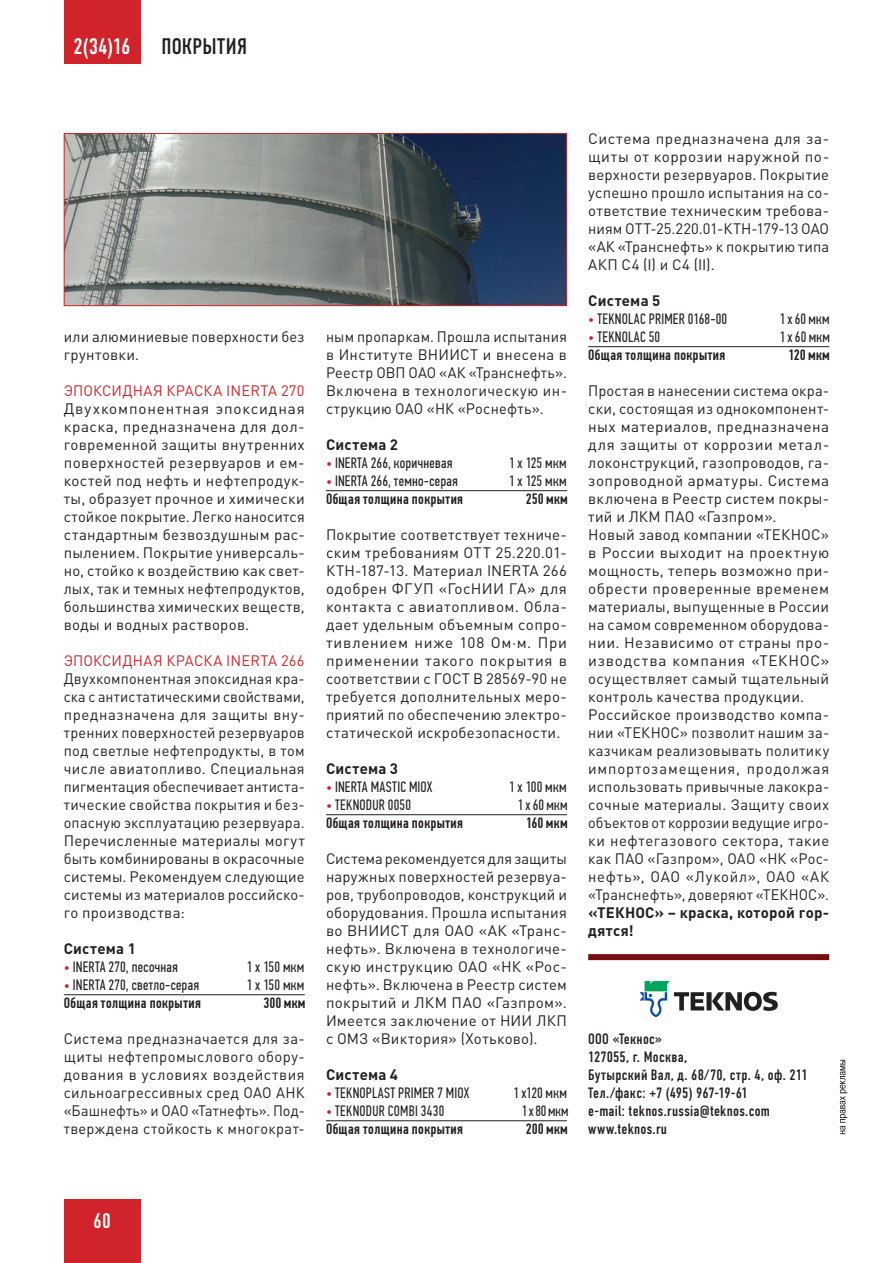
<style>
.page{position:relative;width:893px;height:1263px;background:#fff}
.page>*{position:absolute;margin:0;border:0;box-sizing:border-box;transform-origin:0 0}
.t1{font:22.5px "DIN Condensed C";letter-spacing:.015em;color:#231f20}
.t2{font:22.5px "DIN Condensed C";color:#fff}
.t3{font:21px "DIN Condensed C";color:#fff}
.t4{font:15px/18px "DIN Pro";letter-spacing:.025em;color:#231f20;text-align:justify}
.t5{font:15px/18px "DIN Pro";letter-spacing:.025em;color:#231f20;text-align:justify;scale:.96 1}
.t6{font:15px "PF Din Text Comp Pro";letter-spacing:.02em;color:#231f20}
.t7{font:500 15px "PF Din Text Comp Pro";letter-spacing:.025em;color:#231f20}
.t8{font:15px/18px "DIN Condensed C";letter-spacing:.015em;color:#231f20}
.t9{font:700 15px/18px "DIN Pro";letter-spacing:.015em;color:#231f20}
.t10{font:15px "DIN Pro";letter-spacing:.01em;color:#d1232a}
.s1{color:#d1232a}
</style>
<div class="page">
<div style="left:64px;top:1199px;width:76px;height:64px;background:#d1232a"></div>
<div style="left:64px;top:0;width:76px;height:64px;background:#d1232a"></div>
<hr style="left:64px;top:994px;width:241px;height:1px;background:#231f20">
<hr style="left:326px;top:490px;width:241px;height:1px;background:#231f20">
<hr style="left:326px;top:814px;width:241px;height:1px;background:#231f20">
<hr style="left:326px;top:1120px;width:241px;height:1px;background:#231f20">
<hr style="left:588px;top:346px;width:241px;height:1px;background:#231f20">
<svg style="left:840px;top:1060px;width:7px;height:74px"></svg>
<svg style="left:640px;top:981px;width:138px;height:36px"></svg>
<div style="left:588px;top:954px;width:241px;height:6px;background:#770c0e"></div>
<img style="left:66px;top:135px;width:499px;height:169px">
<div style="left:64px;top:133px;width:503px;height:173px;border:1px solid #d1232a"></div>
<h1 class="t2" style="left:74px;top:34px;width:58px">2(34)16</h1>
<h1 class="t1" style="left:162px;top:34px;width:87px">ПОКРЫТИЯ</h1>
<p class="t4" style="left:64px;top:327px;width:242px">или алюминиевые поверхности без грунтовки.</p>
<p class="t10" style="left:64px;top:380px;width:242px">ЭПОКСИДНАЯ КРАСКА INERTA 270</p>
<p class="t4" style="left:64px;top:399px;width:242px">Двухкомпонентная эпоксидная краска, предназначена для дол&shy;говременной защиты внутренних поверхностей резервуаров и ем&shy;костей под нефть и нефтепродук&shy;ты, образует прочное и химически стойкое покрытие. Легко наносится стандартным безвоздушным рас&shy;пылением. Покрытие универсаль&shy;но, стойко к воздействию как свет&shy;лых, так и темных нефтепродуктов, большинства химических веществ, воды и водных растворов.</p>
<p class="t10" style="left:64px;top:650px;width:242px">ЭПОКСИДНАЯ КРАСКА INERTA 266</p>
<p class="t5" style="left:64px;top:669px;width:253px">Двухкомпонентная эпоксидная кра&shy;ска с антистатическими свойствами, предназначена для защиты вну&shy;тренних поверхностей резервуаров под светлые нефтепродукты, в том числе авиатопливо. Специальная пигментация обеспечивает антиста&shy;тические свойства покрытия и без&shy;опасную эксплуатацию резервуара.<br>Перечисленные материалы могут быть комбинированы в окрасочные системы. Рекомендуем следующие системы из материалов российско&shy;го производства:</p>
<p class="t9" style="left:64px;top:939px;width:74px">Система 1</p>
<p class="t6" style="left:64px;top:958px;width:116px"><span class="s1">•</span> INERTA 270, песочная</p>
<p class="t6" style="left:247px;top:958px;width:59px">1 х 150 мкм</p>
<p class="t6" style="left:64px;top:976px;width:137px"><span class="s1">•</span> INERTA 270, светло-серая</p>
<p class="t6" style="left:247px;top:976px;width:59px">1 х 150 мкм</p>
<p class="t7" style="left:64px;top:994px;width:139px">Общая толщина покрытия</p>
<p class="t7" style="left:264px;top:994px;width:43px">300 мкм</p>
<p class="t4" style="left:64px;top:1029px;width:242px">Система предназначается для за&shy;щиты нефтепромыслового обору&shy;дования в условиях воздействия сильноагрессивных сред ОАО АНК «Башнефть» и ОАО «Татнефть». Под&shy;тверждена стойкость к многократ-</p>
<p class="t5" style="left:326px;top:327px;width:252px">ным пропаркам. Прошла испытания в Институте ВНИИСТ и внесена в Реестр ОВП ОАО «АК «Транснефть».<br>Включена в технологическую ин&shy;струкцию ОАО «НК «Роснефть».</p>
<p class="t9" style="left:326px;top:435px;width:74px">Система 2</p>
<p class="t6" style="left:326px;top:454px;width:128px"><span class="s1">•</span> INERTA 266, коричневая</p>
<p class="t6" style="left:509px;top:454px;width:59px">1 х 125 мкм</p>
<p class="t6" style="left:326px;top:472px;width:133px"><span class="s1">•</span> INERTA 266, темно-серая</p>
<p class="t6" style="left:509px;top:472px;width:59px">1 х 125 мкм</p>
<p class="t7" style="left:326px;top:490px;width:139px">Общая толщина покрытия</p>
<p class="t7" style="left:526px;top:490px;width:43px">250 мкм</p>
<p class="t4" style="left:326px;top:525px;width:242px">Покрытие соответствует техниче&shy;ским требованиям ОТТ 25.220.01- КТН-187-13. Материал INERTA 266 одобрен ФГУП «ГосНИИ ГА» для контакта с авиатопливом. Обла&shy;дает удельным объемным сопро&shy;тивлением ниже 108 Ом·м. При применении такого покрытия в соответствии с ГОСТ В 28569-90 не требуется дополнительных меро&shy;приятий по обеспечению электро&shy;статической искробезопасности.</p>
<p class="t9" style="left:326px;top:759px;width:74px">Система 3</p>
<p class="t6" style="left:326px;top:778px;width:108px"><span class="s1">•</span> INERTA MASTIC MIOX</p>
<p class="t6" style="left:509px;top:778px;width:59px">1 х 100 мкм</p>
<p class="t6" style="left:326px;top:796px;width:87px"><span class="s1">•</span> TEKNODUR 0050</p>
<p class="t6" style="left:517px;top:796px;width:52px">1 х 60 мкм</p>
<p class="t7" style="left:326px;top:814px;width:139px">Общая толщина покрытия</p>
<p class="t7" style="left:526px;top:814px;width:43px">160 мкм</p>
<p class="t4" style="left:326px;top:849px;width:242px">Система рекомендуется для защиты наружных поверхностей резервуа&shy;ров, трубопроводов, конструкций и оборудования. Прошла испытания во ВНИИСТ для ОАО «АК «Транс&shy;нефть». Включена в технологиче&shy;скую инструкцию ОАО «НК «Рос&shy;нефть». Включена в Реестр систем покрытий и ЛКМ ПАО «Газпром».<br>Имеется заключение от НИИ ЛКП с ОМЗ «Виктория» (Хотьково).</p>
<p class="t9" style="left:326px;top:1065px;width:74px">Система 4</p>
<p class="t6" style="left:326px;top:1084px;width:145px"><span class="s1">•</span> TEKNOPLAST PRIMER 7 MIOX</p>
<p class="t6" style="left:513px;top:1084px;width:55px">1 x120 мкм</p>
<p class="t6" style="left:326px;top:1102px;width:120px"><span class="s1">•</span> TEKNODUR COMBI 3430</p>
<p class="t6" style="left:522px;top:1102px;width:48px">1 х 80 мкм</p>
<p class="t7" style="left:326px;top:1120px;width:139px">Общая толщина покрытия</p>
<p class="t7" style="left:526px;top:1120px;width:43px">200 мкм</p>
<p class="t4" style="left:588px;top:129px;width:242px">Система предназначена для за&shy;щиты от коррозии наружной по&shy;верхности резервуаров. Покрытие успешно прошло испытания на со&shy;ответствие техническим требова&shy;ниям ОТТ-25.220.01-КТН-179-13 ОАО «АК «Транснефть» к покрытию типа АКП С4 (I) и С4 (II).</p>
<p class="t9" style="left:588px;top:291px;width:74px">Система 5</p>
<p class="t6" style="left:588px;top:310px;width:140px"><span class="s1">•</span> TEKNOLAC PRIMER 0168-00</p>
<p class="t6" style="left:780px;top:310px;width:52px">1 x 60 мкм</p>
<p class="t6" style="left:588px;top:328px;width:73px"><span class="s1">•</span> TEKNOLAC 50</p>
<p class="t6" style="left:780px;top:328px;width:52px">1 х 60 мкм</p>
<p class="t7" style="left:588px;top:346px;width:139px">Общая толщина покрытия</p>
<p class="t7" style="left:788px;top:346px;width:43px">120 мкм</p>
<p class="t4" style="left:588px;top:381px;width:242px;text-align:left">Простая в нанесении система окра&shy;ски, состоящая из однокомпонент&shy;ных материалов, предназначена для защиты от коррозии метал&shy;локонструкций, газопроводов, га&shy;зопроводной арматуры. Система включена в Реестр систем покры&shy;тий и ЛКМ ПАО «Газпром».<br>Новый завод компании «ТЕКНОС» в России выходит на проектную мощность, теперь возможно при&shy;обрести проверенные временем материалы, выпущенные в России на самом современном оборудова&shy;нии. Независимо от страны про&shy;изводства компания «ТЕКНОС» осуществляет самый тщательный контроль качества продукции.<br>Российское производство компа&shy;нии «ТЕКНОС» позволит нашим за&shy;казчикам реализовывать политику импортозамещения, продолжая использовать привычные лакокра&shy;сочные материалы. Защиту своих объектов от коррозии ведущие игро&shy;ки нефтегазового сектора, такие как ПАО «Газпром», ОАО «НК «Рос&shy;нефть», ОАО «Лукойл», ОАО «АК «Транснефть», доверяют «ТЕКНОС».</p>
<p class="t9" style="left:588px;top:903px;width:242px">«ТЕКНОС» – краска, которой гор&shy;дятся!</p>
<p class="t8" style="left:588px;top:1030px;width:221px">ООО «Текнос»<br>127055, г. Москва,<br>Бутырский Вал, д. 68/70, стр. 4, оф. 211<br>Тел./факс: +7 (495) 967-19-61<br>e-mail: teknos.russia@teknos.com www.teknos.ru</p>
<h2 class="t3" style="left:93px;top:1208px;width:19px">60</h2>
</div>
